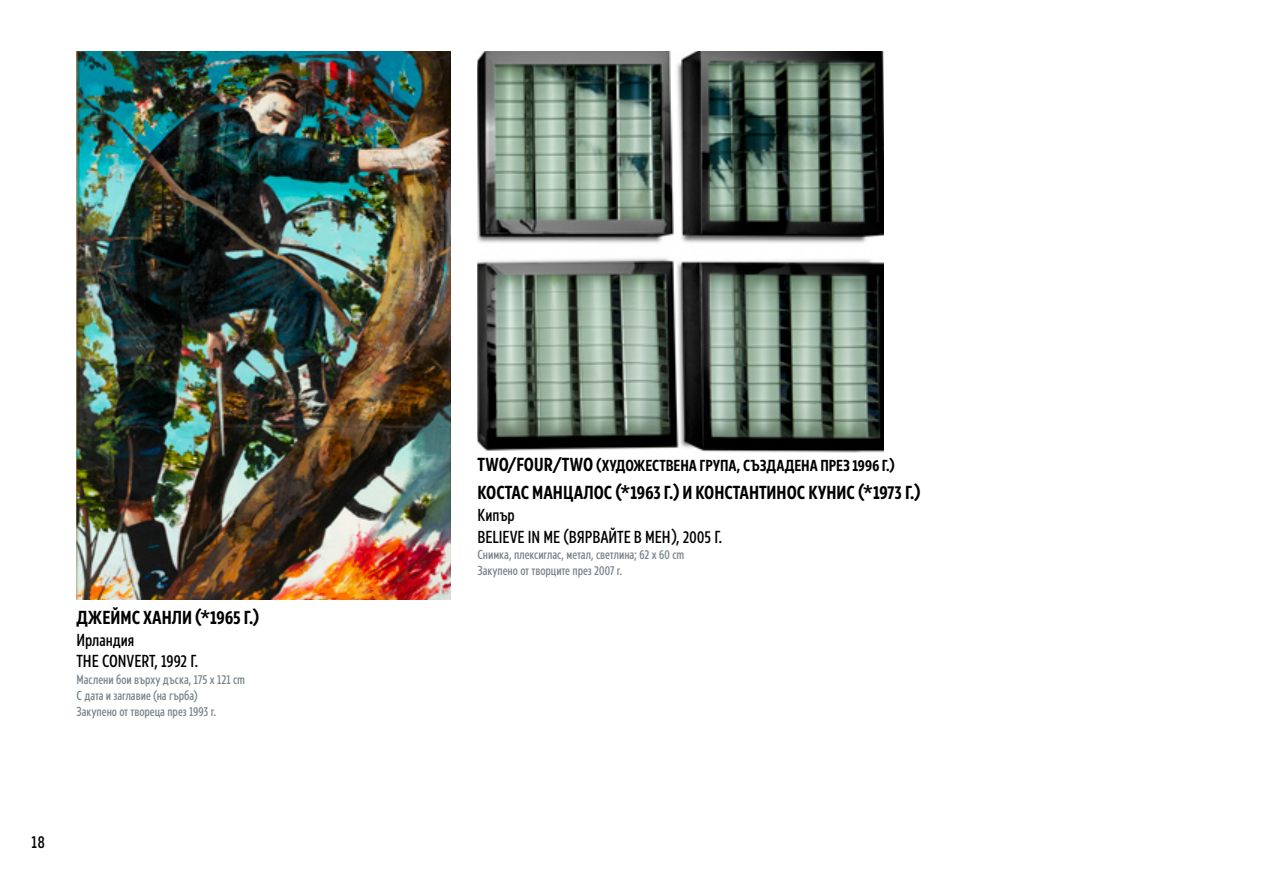
<style>
.page{position:relative;width:1263px;height:893px;background:#fff}
.page>*{position:absolute;margin:0;border:0;box-sizing:border-box;transform-origin:0 0}
.t1{font:700 19.5px "Europea Narrow";color:#000}
.t2{font:500 18px/21.6px "Europea Narrow";color:#000}
.t3{font:700 16.5px "Europea Narrow";color:#000}
.t4{font:500 13.5px/16.2px "Europea Narrow";color:#7a868e}
.s1{font-size:19.5px}
</style>
<div class="page">
<img style="left:77px;top:51px;width:374px;height:549px">
<img style="left:477px;top:51px;width:406px;height:401px">
<h1 class="t1" style="left:77px;top:602px;width:184px">ДЖЕЙМС ХАНЛИ (*1965 Г.)</h1>
<h2 class="t2" style="left:77px;top:627px;width:123px">Ирландия<br>THE CONVERT, 1992 Г.</h2>
<p class="t4" style="left:77px;top:670px;width:170px">Маслени бои върху дъска, 175 x 121 cm<br>С дата и заглавие (на гърба)<br>Закупено от твореца през 1993 г.</p>
<h2 class="t2" style="left:32px;top:829px;width:15px">18</h2>
<p class="t3" style="left:477px;top:453px;width:419px"><span class="s1">TWO/FOUR/TWO</span> (ХУДОЖЕСТВЕНА ГРУПА, СЪЗДАДЕНА ПРЕЗ 1996 Г.)</p>
<h1 class="t1" style="left:477px;top:478px;width:445px">КОСТАС МАНЦАЛОС (*1963 Г.) И КОНСТАНТИНОС КУНИС (*1973 Г.)</h1>
<h2 class="t2" style="left:477px;top:503px;width:246px">Кипър<br>BELIEVE IN ME (ВЯРВАЙТЕ В МЕН), 2005 Г.</h2>
<p class="t4" style="left:477px;top:545px;width:208px">Снимка, плексиглас, метал, светлина; 62 x 60 cm<br>Закупено от творците през 2007 г.</p>
</div>
